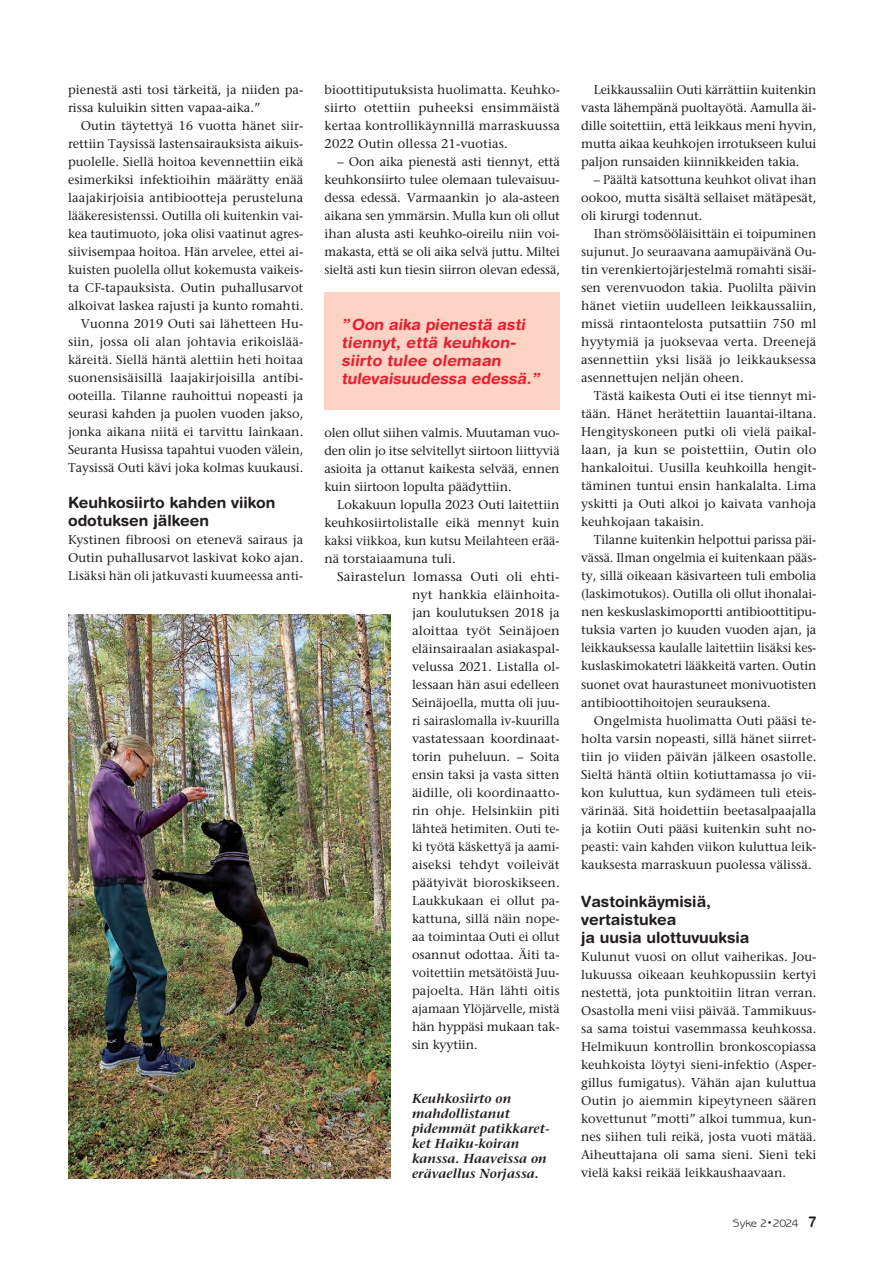
<style>
.page{position:relative;width:893px;height:1263px;background:#fff}
.page>*{position:absolute;margin:0;border:0;box-sizing:border-box;transform-origin:0 0}
.t1{font:700 15.45px/18px "Helvetica Rounded LT Std";color:#231f20}
.t2{font:700 15.45px/18px "Helvetica Rounded LT Std";color:#ee1b2c}
.t3{font:italic 600 13.05px/15px "Stone Serif Std";color:#231f20}
.t4{font:500 12.75px/18px "Stone Serif Std";color:#231f20;text-align:justify}
.t5{font:500 12.75px/18px "Stone Serif Std";color:#231f20;text-align:justify;scale:1.04 1}
.t6{font:500 12.75px/18px "Stone Serif Std";color:#231f20;text-align:justify;scale:.96 1}
.t7{font:10.8px "Benguiat Gothic Std";letter-spacing:-.025em;color:#231f20;scale:1.05 1}
.s1{font-size:7.5px}
.s2{font-family:"Helvetica Rounded LT Std";font-weight:700;font-size:15px}
</style>
<div class="page">
<img style="left:68px;top:615px;width:323px;height:563px">
<div style="left:325px;top:293px;width:235px;height:117px;background:#fcd3c4"></div>
<p class="t4" style="left:68px;top:81px;width:237px">pienestä asti tosi tärkeitä, ja niiden pa&shy;rissa kuluikin sitten vapaa-aika.”</p>
<p class="t4" style="left:68px;top:117px;width:237px;text-align:right">Outin täytettyä 16 vuotta hänet siir&shy;rettiin Taysissä lastensairauksista aikuis&shy;puolelle. Siellä hoitoa kevennettiin eikä esimerkiksi infektioihin määrätty enää laajakirjoisia antibiootteja perusteluna lääkeresistenssi. Outilla oli kuitenkin vai&shy;kea tautimuoto, joka olisi vaatinut agres&shy;siivisempaa hoitoa. Hän arvelee, ettei ai&shy;kuisten puolella ollut kokemusta vaikeis&shy;ta CF-tapauksista. Outin puhallusarvot alkoivat laskea rajusti ja kunto romahti.<br>Vuonna 2019 Outi sai lähetteen Hu&shy;siin, jossa oli alan johtavia erikoislää&shy;käreitä. Siellä häntä alettiin heti hoitaa suonensisäisillä laajakirjoisilla antibi&shy;ooteilla. Tilanne rauhoittui nopeasti ja seurasi kahden ja puolen vuoden jakso, jonka aikana niitä ei tarvittu lainkaan.<br>Seuranta Husissa tapahtui vuoden välein, Taysissä Outi kävi joka kolmas kuukausi.</p>
<p class="t1" style="left:68px;top:494px;width:209px">Keuhkosiirto kahden viikon odotuksen jälkeen</p>
<p class="t4" style="left:68px;top:531px;width:237px">Kystinen fibroosi on etenevä sairaus ja Outin puhallusarvot laskivat koko ajan.<br>Lisäksi hän oli jatkuvasti kuumeessa anti-</p>
<p class="t4" style="left:325px;top:81px;width:237px">bioottitiputuksista huolimatta. Keuhko&shy;siirto otettiin puheeksi ensimmäistä kertaa kontrollikäynnillä marraskuussa 2022 Outin ollessa 21-vuotias.</p>
<p class="t4" style="left:325px;top:153px;width:237px;text-indent:13px">– Oon aika pienestä asti tiennyt, että keuhkonsiirto tulee olemaan tulevaisuu&shy;dessa edessä. Varmaankin jo ala-asteen aikana sen ymmärsin. Mulla kun oli ollut ihan alusta asti keuhko-oireilu niin voi&shy;makasta, että se oli aika selvä juttu. Miltei sieltä asti kun tiesin siirron olevan edessä,</p>
<p class="t2" style="left:341px;top:315px;width:202px">”Oon aika pienestä asti tiennyt, että keuhkon&shy;siirto tulee olemaan tulevaisuudessa edessä.”</p>
<p class="t4" style="left:324px;top:424px;width:237px">olen ollut siihen valmis. Muutaman vuo&shy;den olin jo itse selvitellyt siirtoon liittyviä asioita ja ottanut kaikesta selvää, ennen kuin siirtoon lopulta päädyttiin.</p>
<p class="t4" style="left:324px;top:496px;width:237px;text-indent:13px">Lokakuun lopulla 2023 Outi laitettiin keuhkosiirtolistalle eikä mennyt kuin kaksi viikkoa, kun kutsu Meilahteen erää&shy;nä torstaiaamuna tuli.</p>
<p class="t5" style="left:412px;top:568px;width:143px;text-indent:-75px">Sairastelun lomassa Outi oli ehti&shy;nyt hankkia eläinhoita&shy;jan koulutuksen 2018 ja aloittaa työt Seinäjoen eläinsairaalan asiakaspal&shy;velussa 2021. Listalla ol&shy;lessaan hän asui edelleen Seinäjoella, mutta oli juu&shy;ri sairaslomalla iv-kuurilla vastatessaan koordinaat&shy;torin puheluun. – Soita ensin taksi ja vasta sitten äidille, oli koordinaatto&shy;rin ohje. Helsinkiin piti lähteä hetimiten. Outi te&shy;ki työtä käskettyä ja aami&shy;aiseksi tehdyt voileivät päätyivät bioroskikseen.<br>Laukkukaan ei ollut pa&shy;kattuna, sillä näin nope&shy;aa toimintaa Outi ei ollut osannut odottaa. Äiti ta&shy;voitettiin metsätöistä Juu&shy;pajoelta. Hän lähti oitis ajamaan Ylöjärvelle, mistä hän hyppäsi mukaan tak&shy;sin kyytiin.</p>
<p class="t3" style="left:412px;top:1090px;width:139px">Keuhkosiirto on mahdollistanut pidemmät patikkaret&shy;ket Haiku-koiran kanssa. Haaveissa on erävaellus Norjassa.</p>
<p class="t4" style="left:581px;top:81px;width:237px;text-indent:13px">Leikkaussaliin Outi kärrättiin kuitenkin vasta lähempänä puoltayötä. Aamulla äi&shy;dille soitettiin, että leikkaus meni hyvin, mutta aikaa keuhkojen irrotukseen kului paljon runsaiden kiinnikkeiden takia.</p>
<p class="t6" style="left:581px;top:171px;width:247px;text-indent:13px">– Päältä katsottuna keuhkot olivat ihan ookoo, mutta sisältä sellaiset mätäpesät, oli kirurgi todennut.</p>
<p class="t4" style="left:581px;top:225px;width:237px;text-indent:13px">Ihan strömsööläisittäin ei toipuminen sujunut. Jo seuraavana aamupäivänä Ou&shy;tin verenkiertojärjestelmä romahti sisäi&shy;sen verenvuodon takia. Puolilta päivin hänet vietiin uudelleen leikkaussaliin, missä rintaontelosta putsattiin 750 ml hyytymiä ja juoksevaa verta. Dreenejä asennettiin yksi lisää jo leikkauksessa asennettujen neljän oheen.</p>
<p class="t4" style="left:581px;top:387px;width:237px;text-indent:13px">Tästä kaikesta Outi ei itse tiennyt mi&shy;tään. Hänet herätettiin lauantai-iltana.<br>Hengityskoneen putki oli vielä paikal&shy;laan, ja kun se poistettiin, Outin olo hankaloitui. Uusilla keuhkoilla hengit&shy;täminen tuntui ensin hankalalta. Lima yskitti ja Outi alkoi jo kaivata vanhoja keuhkojaan takaisin.</p>
<p class="t4" style="left:581px;top:531px;width:237px;text-indent:13px">Tilanne kuitenkin helpottui parissa päi&shy;vässä. Ilman ongelmia ei kuitenkaan pääs&shy;ty, sillä oikeaan käsivarteen tuli embolia (laskimotukos). Outilla oli ollut ihonalai&shy;nen keskuslaskimoportti antibioottitipu&shy;tuksia varten jo kuuden vuoden ajan, ja leikkauksessa kaulalle laitettiin lisäksi kes&shy;kuslaskimokatetri lääkkeitä varten. Outin suonet ovat haurastuneet monivuotisten antibioottihoitojen seurauksena.</p>
<p class="t4" style="left:581px;top:711px;width:237px;text-indent:13px">Ongelmista huolimatta Outi pääsi te&shy;holta varsin nopeasti, sillä hänet siirret&shy;tiin jo viiden päivän jälkeen osastolle.<br>Sieltä häntä oltiin kotiuttamassa jo vii&shy;kon kuluttua, kun sydämeen tuli eteis&shy;värinää. Sitä hoidettiin beetasalpaajalla ja kotiin Outi pääsi kuitenkin suht no&shy;peasti: vain kahden viikon kuluttua leik&shy;kauksesta marraskuun puolessa välissä.</p>
<p class="t1" style="left:581px;top:892px;width:170px">Vastoinkäymisiä, vertaistukea<br>ja uusia ulottuvuuksia</p>
<p class="t4" style="left:581px;top:947px;width:237px">Kulunut vuosi on ollut vaiherikas. Jou&shy;lukuussa oikeaan keuhkopussiin kertyi nestettä, jota punktoitiin litran verran.<br>Osastolla meni viisi päivää. Tammikuus&shy;sa sama toistui vasemmassa keuhkossa.<br>Helmikuun kontrollin bronkoscopiassa keuhkoista löytyi sieni-infektio (Asper&shy;gillus fumigatus). Vähän ajan kuluttua Outin jo aiemmin kipeytyneen säären kovettunut ”motti” alkoi tummua, kun&shy;nes siihen tuli reikä, josta vuoti mätää.<br>Aiheuttajana oli sama sieni. Sieni teki vielä kaksi reikää leikkaushaavaan.</p>
<p class="t7" style="left:733px;top:1217px;width:81px">Syke 2<span class="s1">•</span> 2024 <span class="s2">7</span></p>
</div>
